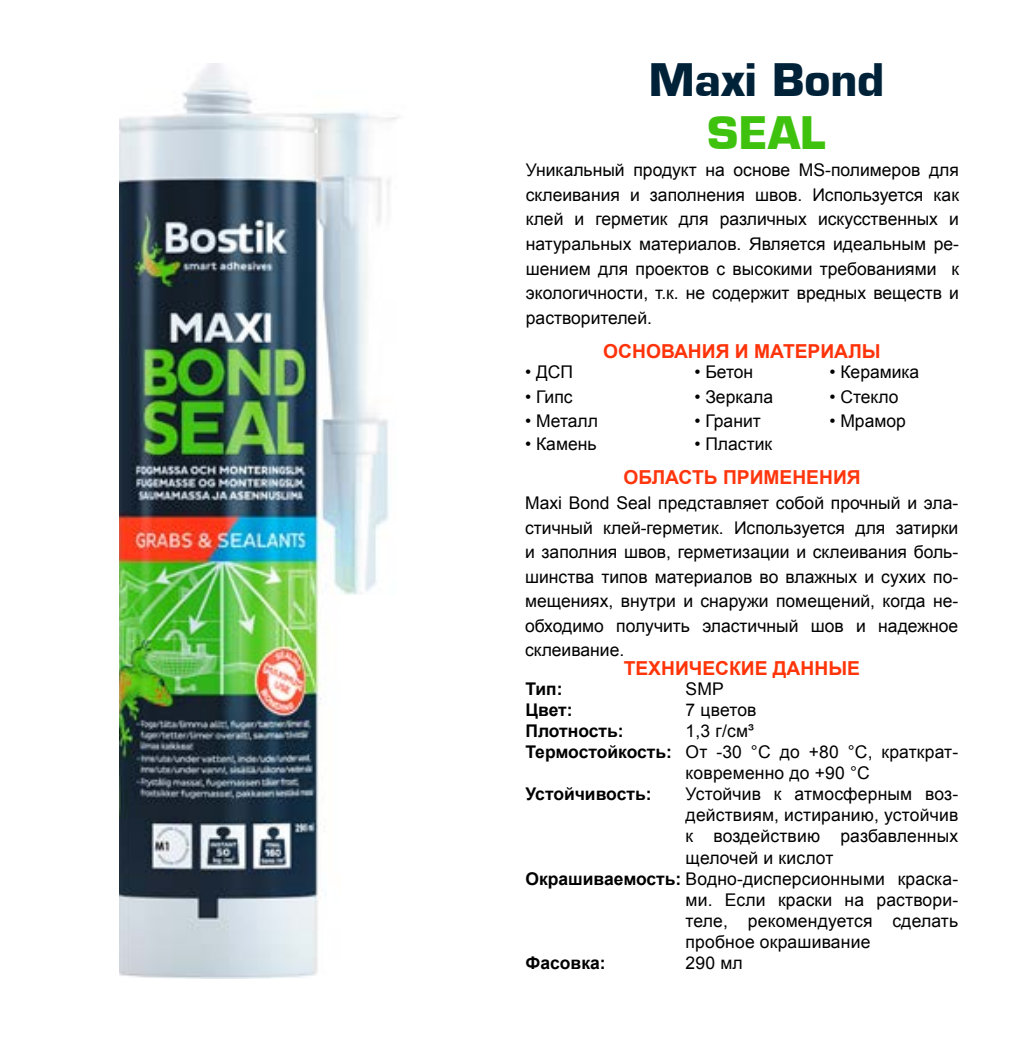
<style>
.page{position:relative;width:1022px;height:1042px;background:#fff}
.page>*{position:absolute;margin:0;border:0;box-sizing:border-box;transform-origin:0 0}
.t1{font:700 43.75px "Europe";color:#002239}
.t2{font:700 43.75px "Europe";color:#3fc20e}
.t3{font:700 19.25px "Arial";color:#ff330a}
.t4{font:700 19.25px "Arial";color:#ff360e}
.t5{font:700 19.25px "Arial";color:#ff3408}
.t6{font:17.5px/24.5px "Arial";color:#000;text-align:justify}
.t7{font:700 17.5px/21px "Arial";color:#000}
.s1{font-weight:700}
</style>
<div class="page">
<img style="left:119px;top:63px;width:279px;height:916px">
<h1 class="t1" style="left:649px;top:54px;width:237px">Maxi Bond</h1>
<h1 class="t2" style="left:707px;top:107px;width:120px">SEAL</h1>
<p class="t6" style="left:526px;top:158px;width:435px">Уникальный продукт на основе MS-полимеров для склеивания и заполнения швов. Используется как клей и герметик для различных искусственных и натуральных материалов. Является идеальным ре&shy;шением для проектов с высокими требованиями к экологичности, т.к. не содержит вредных веществ и растворителей.</p>
<p class="t3" style="left:603px;top:338px;width:279px">ОСНОВАНИЯ И МАТЕРИАЛЫ</p>
<p class="t6" style="left:525px;top:360px;width:50px">• ДСП</p>
<p class="t6" style="left:525px;top:384px;width:49px">• Гипс</p>
<p class="t6" style="left:525px;top:409px;width:74px">• Металл</p>
<p class="t6" style="left:694px;top:360px;width:60px">• Бетон</p>
<p class="t6" style="left:694px;top:384px;width:80px">• Зеркала</p>
<p class="t6" style="left:694px;top:409px;width:68px">• Гранит</p>
<p class="t6" style="left:829px;top:360px;width:91px">• Керамика</p>
<p class="t6" style="left:829px;top:384px;width:71px">• Стекло</p>
<p class="t6" style="left:829px;top:409px;width:78px">• Мрамор</p>
<p class="t6" style="left:525px;top:432px;width:73px">• Камень</p>
<p class="t6" style="left:694px;top:432px;width:79px">• Пластик</p>
<p class="t4" style="left:623px;top:464px;width:239px">ОБЛАСТЬ ПРИМЕНЕНИЯ</p>
<p class="t6" style="left:525px;top:491px;width:435px">Maxi Bond Seal представляет собой прочный и эла&shy;стичный клей-герметик. Используется для затирки и заполния швов, герметизации и склеивания боль&shy;шинства типов материалов во влажных и сухих по&shy;мещениях, внутри и снаружи помещений, когда не&shy;обходимо получить эластичный шов и надежное склеивание.</p>
<p class="t5" style="left:624px;top:655px;width:238px">ТЕХНИЧЕСКИЕ ДАННЫЕ</p>
<p class="t7" style="left:525px;top:679px;width:148px">Тип:<br>Цвет:<br>Плотность:<br>Термостойкость:</p>
<p class="t7" style="left:525px;top:784px;width:128px">Устойчивость:</p>
<p class="t6" style="left:686px;top:679px;width:274px;line-height:21px;text-align:left">SMP<br>7 цветов<br>1,3 г/см³<br>От -30 °С до +80 °С, краткрат&shy;ковременно до +90 °С<br>Устойчив к атмосферным воз&shy;действиям, истиранию, устойчив к воздействию разбавленных щелочей и кислот</p>
<p class="t6" style="left:686px;top:889px;width:274px;line-height:21px;text-align:left">ми. Если краски на раствори&shy;теле, рекомендуется сделать пробное окрашивание<br>290 мл</p>
<p class="t6" style="left:525px;top:866px;width:434px"><span class="s1">Окрашиваемость:</span> Водно-дисперсионными краска-</p>
<p class="t7" style="left:525px;top:952px;width:82px">Фасовка:</p>
</div>
